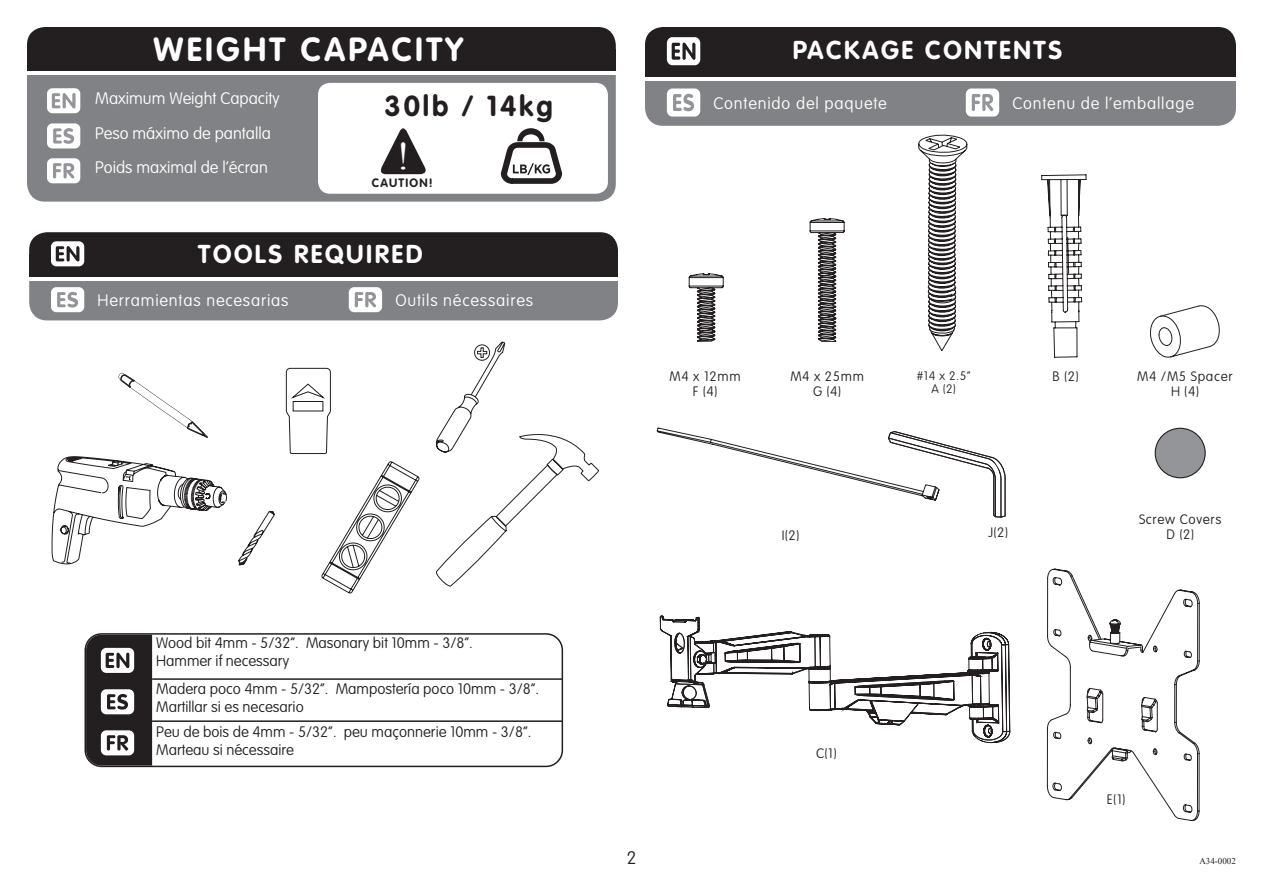
<style>
.page{position:relative;width:1263px;height:893px;background:#fff}
.page>*{position:absolute;margin:0;border:0;box-sizing:border-box;transform-origin:0 0}
.t1{font:39px "Times New Roman";color:#fff}
.t2{font:700 33px "VAG Rounded Std";letter-spacing:.1em;color:#fff}
.t3{font:700 28.5px "VAG Rounded Std";letter-spacing:.1em;color:#231f20}
.t4{font:700 25.5px "VAG Rounded Std";letter-spacing:.1em;color:#fff}
.t5{font:100 18px "VAG Rounded Std";color:#231f20}
.t6{font:100 16.5px "VAG Rounded Std";letter-spacing:.05em;color:#fff}
.t7{font:100 16.5px "VAG Rounded Std";color:#fff}
.t8{font:100 15px/18px "VAG Rounded Std";color:#231f20}
.t9{font:100 13.5px "VAG Rounded Std";letter-spacing:.05em;color:#231f20}
.t10{font:100 12.15px "VAG Rounded Std";color:#231f20}
.t11{font:700 12px "VAG Rounded Std";letter-spacing:.1em;color:#231f20}
.t12{font:9px "Times New Roman";color:#231f20}
</style>
<div class="page">
<svg style="left:659px;top:615px;width:351px;height:129px"></svg>
<div style="left:645px;top:53px;width:591px;height:73px;background:#808285;border-radius:18px"></div>
<div style="left:645px;top:27px;width:591px;height:50px;background:#231f20;border-radius:18px"></div>
<div style="left:645px;top:52px;width:591px;height:25px;background:#231f20"></div>
<hr style="left:645px;top:77px;width:591px;height:4px;background:#fff">
<div style="left:667px;top:89px;width:33px;height:28px;background:#fff;border-radius:6px"></div>
<svg style="left:673px;top:94px;width:21px;height:17px"></svg>
<div style="left:966px;top:89px;width:33px;height:28px;background:#fff;border-radius:6px"></div>
<svg style="left:972px;top:94px;width:21px;height:17px"></svg>
<div style="left:667px;top:37px;width:33px;height:28px;background:#fff;border-radius:6px"></div>
<svg style="left:672px;top:43px;width:23px;height:17px"></svg>
<svg style="left:1150px;top:305px;width:70px;height:53px"></svg>
<svg style="left:1041px;top:174px;width:46px;height:184px"></svg>
<hr style="left:995px;top:479px;width:1px;height:38px;background:#231f20">
<hr style="left:1000px;top:480px;width:1px;height:37px;background:#231f20">
<hr style="left:1005px;top:479px;width:1px;height:37px;background:#231f20">
<hr style="left:993px;top:478px;width:1px;height:37px;background:#231f20">
<svg style="left:993px;top:514px;width:13px;height:4px"></svg>
<svg style="left:656px;top:427px;width:350px;height:74px"></svg>
<div style="left:1155px;top:428px;width:50px;height:50px;background:#939598;border-radius:50%"></div>
<div style="left:1155px;top:428px;width:51px;height:50px;border:1px solid #231f20;border-radius:50%"></div>
<div style="left:27px;top:50px;width:589px;height:152px;background:#808285;border-radius:18px"></div>
<div style="left:27px;top:27px;width:589px;height:45px;background:#231f20;border-radius:18px"></div>
<div style="left:318px;top:83px;width:290px;height:111px;background:#fff;border-radius:12px"></div>
<div style="left:27px;top:49px;width:589px;height:23px;background:#231f20"></div>
<hr style="left:27px;top:72px;width:589px;height:3px;background:#fff">
<div style="left:47px;top:123px;width:33px;height:25px;background:#fff;border-radius:5px"></div>
<svg style="left:53px;top:128px;width:21px;height:16px"></svg>
<div style="left:47px;top:158px;width:33px;height:25px;background:#fff;border-radius:5px"></div>
<svg style="left:53px;top:163px;width:21px;height:15px"></svg>
<div style="left:47px;top:88px;width:33px;height:25px;background:#fff;border-radius:5px"></div>
<svg style="left:52px;top:93px;width:24px;height:15px"></svg>
<svg style="left:381px;top:128px;width:45px;height:46px"></svg>
<svg style="left:501px;top:128px;width:61px;height:56px"></svg>
<svg style="left:321px;top:461px;width:99px;height:133px"></svg>
<svg style="left:435px;top:341px;width:164px;height:246px"></svg>
<svg style="left:285px;top:368px;width:46px;height:86px"></svg>
<div style="left:293px;top:401px;width:30px;height:10px;border:1px solid #231f20"></div>
<div style="left:29px;top:255px;width:589px;height:65px;background:#808285;border-radius:18px"></div>
<div style="left:29px;top:232px;width:589px;height:45px;background:#231f20;border-radius:18px"></div>
<div style="left:29px;top:255px;width:589px;height:22px;background:#231f20"></div>
<hr style="left:29px;top:277px;width:589px;height:3px;background:#fff">
<div style="left:51px;top:287px;width:33px;height:25px;background:#fff;border-radius:5px"></div>
<svg style="left:57px;top:292px;width:21px;height:15px"></svg>
<div style="left:349px;top:287px;width:33px;height:25px;background:#fff;border-radius:5px"></div>
<svg style="left:355px;top:292px;width:21px;height:15px"></svg>
<div style="left:51px;top:241px;width:33px;height:25px;background:#fff;border-radius:5px"></div>
<svg style="left:56px;top:246px;width:23px;height:16px"></svg>
<svg style="left:51px;top:456px;width:176px;height:109px"></svg>
<svg style="left:238px;top:510px;width:37px;height:56px"></svg>
<svg style="left:119px;top:373px;width:89px;height:65px"></svg>
<svg style="left:918px;top:134px;width:50px;height:217px"></svg>
<div style="left:85px;top:633px;width:478px;height:134px;border:2px solid #231f20;border-radius:16px"></div>
<svg style="left:86px;top:635px;width:66px;height:131px"></svg>
<hr style="left:152px;top:678px;width:410px;height:2px;background:#231f20">
<hr style="left:152px;top:720px;width:410px;height:2px;background:#231f20">
<svg style="left:810px;top:218px;width:35px;height:124px"></svg>
<svg style="left:689px;top:273px;width:35px;height:69px"></svg>
<svg style="left:1046px;top:568px;width:154px;height:253px"></svg>
<p class="t2" style="left:153px;top:30px;width:311px">WEIGHT CAPACITY</p>
<p class="t7" style="left:95px;top:89px;width:186px">Maximum Weight Capacity</p>
<p class="t7" style="left:95px;top:124px;width:177px">Peso máximo de pantalla</p>
<p class="t7" style="left:95px;top:158px;width:174px">Poids maximal de l’écran</p>
<p class="t3" style="left:384px;top:89px;width:170px">30lb / 14kg</p>
<p class="t1" style="left:397px;top:130px;width:14px">!</p>
<p class="t11" style="left:372px;top:175px;width:63px">CAUTION!</p>
<p class="t4" style="left:198px;top:239px;width:226px">TOOLS REQUIRED</p>
<p class="t6" style="left:98px;top:291px;width:193px">Herramientas necesarias</p>
<p class="t6" style="left:395px;top:291px;width:139px">Outils nécessaires</p>
<p class="t8" style="left:156px;top:635px;width:318px">Wood bit 4mm - 5/32”. Masonary bit 10mm - 3/8”.</p>
<p class="t8" style="left:156px;top:653px;width:135px">Hammer if necessary</p>
<p class="t8" style="left:156px;top:681px;width:384px">Madera poco 4mm - 5/32”. Mampostería poco 10mm - 3/8”.<br>Martillar si es necesario</p>
<p class="t8" style="left:156px;top:723px;width:377px">Peu de bois de 4mm - 5/32”. peu maçonnerie 10mm - 3/8”.<br>Marteau si nécessaire</p>
<p class="t4" style="left:793px;top:35px;width:271px">PACKAGE CONTENTS</p>
<p class="t6" style="left:714px;top:93px;width:175px">Contenido del paquete</p>
<p class="t6" style="left:1012px;top:93px;width:183px">Contenu de l’emballage</p>
<p class="t9" style="left:669px;top:368px;width:73px">M4 x 12mm</p>
<p class="t9" style="left:693px;top:383px;width:26px">F (4)</p>
<p class="t9" style="left:790px;top:368px;width:75px">M4 x 25mm</p>
<p class="t9" style="left:813px;top:383px;width:29px">G (4)</p>
<p class="t10" style="left:917px;top:368px;width:55px">#14 x 2.5”</p>
<p class="t10" style="left:931px;top:382px;width:26px">A (2)</p>
<p class="t9" style="left:1052px;top:368px;width:27px">B (2)</p>
<p class="t9" style="left:782px;top:528px;width:19px">I(2)</p>
<p class="t9" style="left:988px;top:524px;width:21px">J(2)</p>
<p class="t9" style="left:1137px;top:368px;width:97px">M4 /M5 Spacer</p>
<p class="t9" style="left:1171px;top:383px;width:29px">H (4)</p>
<p class="t9" style="left:1139px;top:511px;width:84px">Screw Covers</p>
<p class="t9" style="left:1166px;top:526px;width:29px">D (2)</p>
<p class="t9" style="left:816px;top:746px;width:22px">C(1)</p>
<p class="t9" style="left:1107px;top:792px;width:20px">E(1)</p>
<p class="t5" style="left:627px;top:847px;width:11px">2</p>
<p class="t12" style="left:1199px;top:855px;width:38px">A34-0002</p>
</div>
